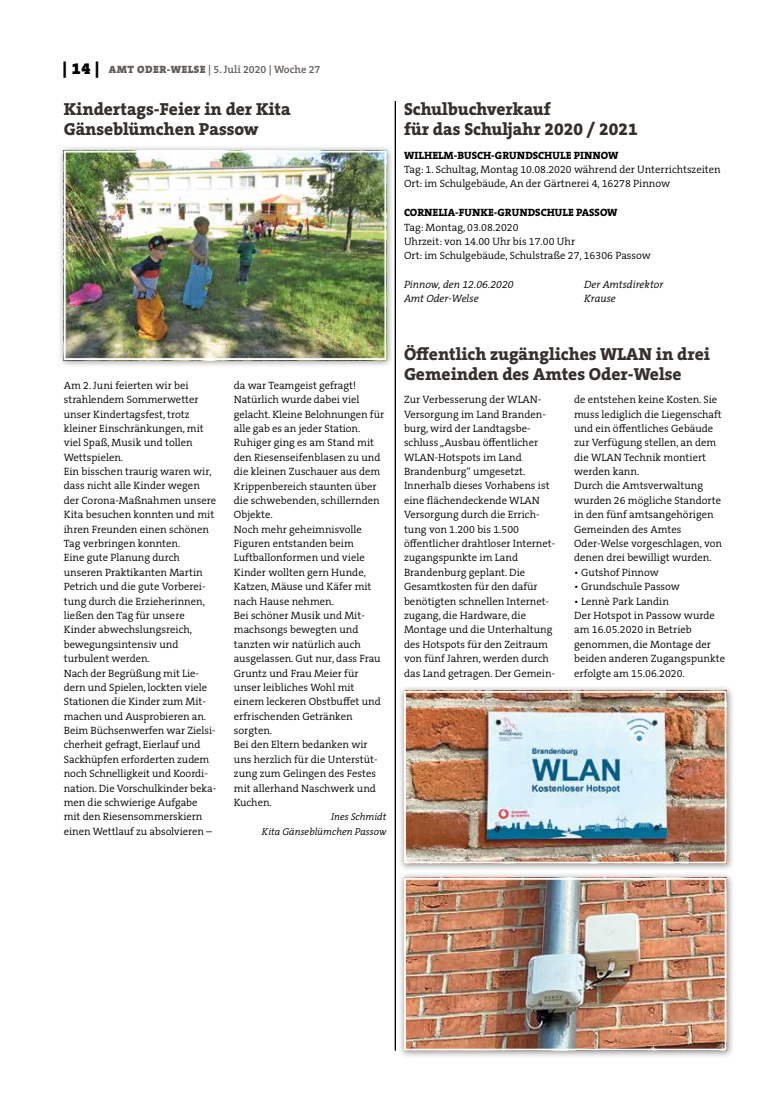
<style>
.page{position:relative;width:762px;height:1117px;background:#fff}
.page>*{position:absolute;margin:0;border:0;box-sizing:border-box;transform-origin:0 0}
.t1{font:800 17.5px/20px "The Serif B W8";color:#36302d}
.t2{font:300 10.62px/14.4px "The Serif B W4";color:#000}
.t3{font:800 10.62px "The Serif B W8";color:#000}
.t4{font:italic 300 10.62px "The Serif B W4";color:#000}
.t5{font:600 10.62px "The Serif B W6";color:#615c58}
.t6{font:italic 300 10px/14.4px "The Serif B W4";color:#000;text-align:right}
.s1{font-family:"The Serif B W9";font-weight:900;font-size:16.25px;color:#000}
.s2{font-family:"The Serif B W9";font-weight:900}
</style>
<div class="page">
<hr style="left:395px;top:101px;width:1px;height:949px;background:#000">
<div style="left:58px;top:145px;width:336px;height:223px;background:#000;opacity:.45"></div>
<img style="left:67px;top:154px;width:316px;height:203px">
<div style="left:64px;top:151px;width:322px;height:209px;border:2px solid #fff"></div>
<div style="left:398px;top:685px;width:336px;height:186px;background:#000;opacity:.45"></div>
<img style="left:407px;top:693px;width:316px;height:167px">
<div style="left:404px;top:690px;width:322px;height:173px;border:2px solid #fff"></div>
<div style="left:398px;top:871px;width:336px;height:187px;background:#000;opacity:.45"></div>
<img style="left:407px;top:880px;width:316px;height:167px">
<div style="left:404px;top:877px;width:322px;height:173px;border:2px solid #fff"></div>
<p class="t5" style="left:63px;top:63px;width:259px"><span class="s1">| 14 |</span> <span class="s2">AMT ODER-WELSE</span> | 5. Juli 2020 | Woche 27</p>
<h1 class="t1" style="left:64px;top:99px;width:228px">Kindertags-Feier in der Kita<br>Gänseblümchen Passow</h1>
<p class="t2" style="left:64px;top:378px;width:154px">Am 2. Juni feierten wir bei strahlendem Sommerwetter unser Kindertagsfest, trotz kleiner Einschränkungen, mit viel Spaß, Musik und tollen<br>Wettspielen.<br>Ein bisschen traurig waren wir, dass nicht alle Kinder wegen der Corona-Maßnahmen unsere<br>Kita besuchen konnten und mit ihren Freunden einen schönen<br>Tag verbringen konnten.<br>Eine gute Planung durch unseren Praktikanten Martin<br>Petrich und die gute Vorberei&shy;tung durch die Erzieherinnen, ließen den Tag für unsere<br>Kinder abwechslungsreich, bewegungsintensiv und turbulent werden.<br>Nach der Begrüßung mit Lie&shy;dern und Spielen, lockten viele<br>Stationen die Kinder zum Mit&shy;machen und Ausprobieren an.<br>Beim Büchsenwerfen war Zielsi&shy;cherheit gefragt, Eierlauf und<br>Sackhüpfen erforderten zudem noch Schnelligkeit und Koordi&shy;nation. Die Vorschulkinder beka&shy;men die schwierige Aufgabe mit den Riesensommerskiern einen Wettlauf zu absolvieren –</p>
<p class="t2" style="left:234px;top:378px;width:152px">da war Teamgeist gefragt!<br>Natürlich wurde dabei viel gelacht. Kleine Belohnungen für alle gab es an jeder Station.<br>Ruhiger ging es am Stand mit den Riesenseifenblasen zu und die kleinen Zuschauer aus dem<br>Krippenbereich staunten über die schwebenden, schillernden<br>Objekte.<br>Noch mehr geheimnisvolle<br>Figuren entstanden beim<br>Luftballonformen und viele<br>Kinder wollten gern Hunde,<br>Katzen, Mäuse und Käfer mit nach Hause nehmen.<br>Bei schöner Musik und Mit&shy;machsongs bewegten und tanzten wir natürlich auch ausgelassen. Gut nur, dass Frau<br>Gruntz und Frau Meier für unser leibliches Wohl mit einem leckeren Obstbuffet und erfrischenden Getränken sorgten.<br>Bei den Eltern bedanken wir uns herzlich für die Unterstüt&shy;zung zum Gelingen des Festes mit allerhand Naschwerk und<br>Kuchen.</p>
<p class="t6" style="left:262px;top:809px;width:126px">Ines Schmidt<br>Kita Gänseblümchen Passow</p>
<h1 class="t1" style="left:404px;top:99px;width:235px">Schulbuchverkauf<br>für das Schuljahr 2020 / 2021</h1>
<p class="t3" style="left:404px;top:148px;width:216px">WILHELM-BUSCH-GRUNDSCHULE PINNOW</p>
<p class="t2" style="left:404px;top:162px;width:318px">Tag: 1. Schultag, Montag 10.08.2020 während der Unterrichtszeiten<br>Ort: im Schulgebäude, An der Gärtnerei 4, 16278 Pinnow</p>
<p class="t3" style="left:404px;top:205px;width:215px">CORNELIA-FUNKE-GRUNDSCHULE PASSOW</p>
<p class="t2" style="left:404px;top:220px;width:248px">Tag: Montag, 03.08.2020<br>Uhrzeit: von 14.00 Uhr bis 17.00 Uhr<br>Ort: im Schulgebäude, Schulstraße 27, 16306 Passow</p>
<p class="t4" style="left:404px;top:277px;width:111px">Pinnow, den 12.06.2020</p>
<p class="t4" style="left:584px;top:277px;width:81px">Der Amtsdirektor</p>
<p class="t4" style="left:404px;top:292px;width:76px">Amt Oder-Welse</p>
<p class="t4" style="left:584px;top:292px;width:33px">Krause</p>
<h1 class="t1" style="left:404px;top:344px;width:308px">Öffentlich zugängliches WLAN in drei<br>Gemeinden des Amtes Oder-Welse</h1>
<p class="t2" style="left:404px;top:392px;width:153px">Zur Verbesserung der WLAN-<br>Versorgung im Land Branden&shy;burg, wird der Landtagsbe&shy;schluss „Ausbau öffentlicher<br>WLAN-Hotspots im Land<br>Brandenburg“ umgesetzt.<br>Innerhalb dieses Vorhabens ist eine flächendeckende WLAN<br>Versorgung durch die Errich&shy;tung von 1.200 bis 1.500 öffentlicher drahtloser Internet&shy;zugangspunkte im Land<br>Brandenburg geplant. Die<br>Gesamtkosten für den dafür benötigten schnellen Internet&shy;zugang, die Hardware, die<br>Montage und die Unterhaltung des Hotspots für den Zeitraum von fünf Jahren, werden durch das Land getragen. Der Gemein-</p>
<p class="t2" style="left:574px;top:392px;width:149px">de entstehen keine Kosten. Sie muss lediglich die Liegenschaft und ein öffentliches Gebäude zur Verfügung stellen, an dem die WLAN Technik montiert werden kann.<br>Durch die Amtsverwaltung wurden 26 mögliche Standorte in den fünf amtsangehörigen<br>Gemeinden des Amtes<br>Oder-Welse vorgeschlagen, von denen drei bewilligt wurden.</p>
<p class="t2" style="left:574px;top:565px;width:86px">• Gutshof Pinnow</p>
<p class="t2" style="left:574px;top:579px;width:107px">• Grundschule Passow</p>
<p class="t2" style="left:574px;top:593px;width:152px">• Lennè Park Landin<br>Der Hotspot in Passow wurde am 16.05.2020 in Betrieb genommen, die Montage der beiden anderen Zugangspunkte erfolgte am 15.06.2020.</p>
</div>
